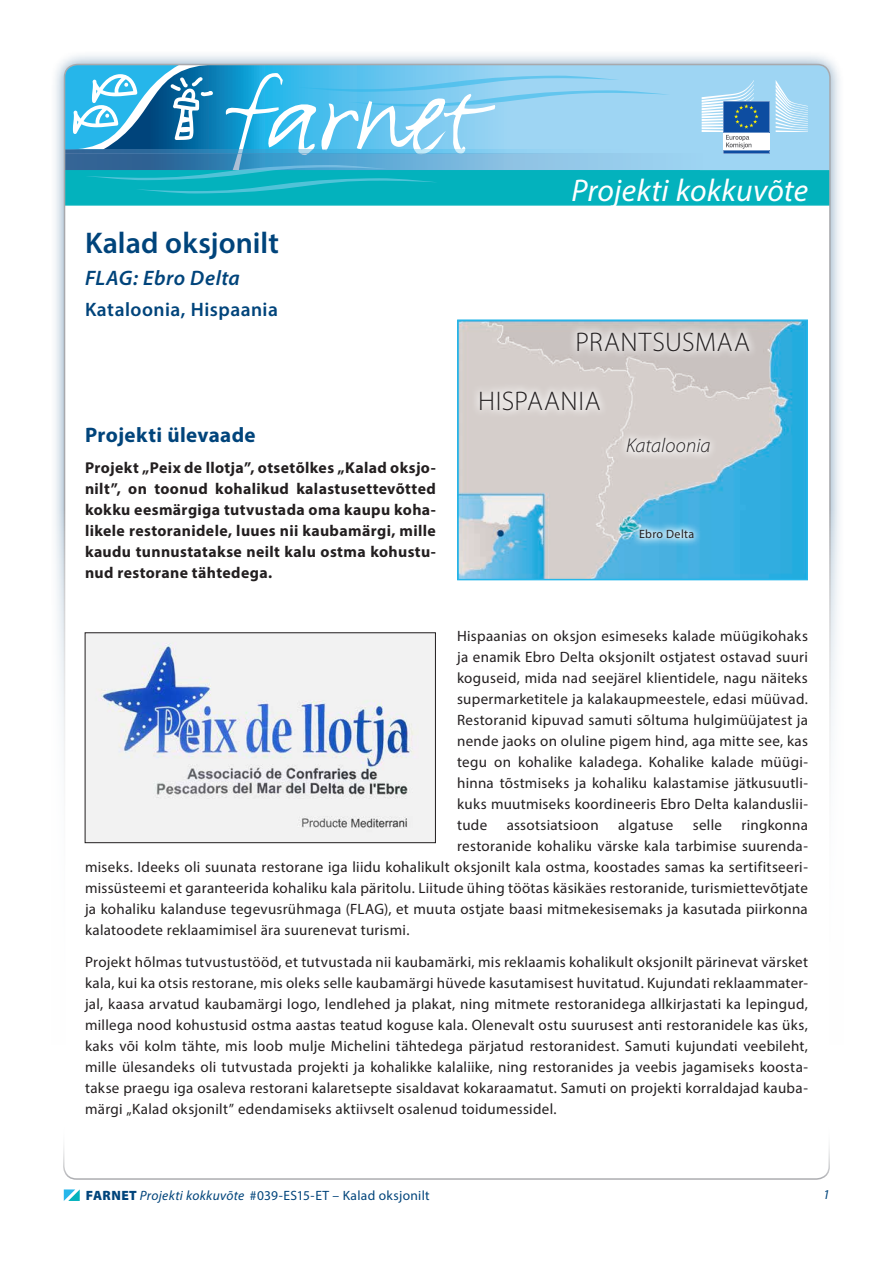
<style>
.page{position:relative;width:893px;height:1263px;background:#fff}
.page>*{position:absolute;margin:0;border:0;box-sizing:border-box;transform-origin:0 0}
.t1{font:italic 31.5px "Myriad Pro";letter-spacing:.01em;color:#fff}
.t2{font:600 30px "Myriad Pro";color:#00447b}
.t3{font:300 27px "Myriad Pro";letter-spacing:.025em;color:#231f20}
.t4{font:700 21px "Myriad Pro";letter-spacing:.02em;color:#00447b}
.t5{font:italic 600 21px "Myriad Pro";letter-spacing:.025em;color:#00447b}
.t6{font:italic 300 19.95px "Myriad Pro";letter-spacing:.005em;color:#231f20}
.t7{font:600 19.5px "Myriad Pro";letter-spacing:.02em;color:#00447b}
.t8{font:700 15.75px/21px "Myriad Pro";letter-spacing:.025em;color:#231f20;text-align:justify}
.t9{font:15px/21px "Myriad Pro";letter-spacing:.02em;color:#231f20;text-align:justify}
.t10{font:13.5px "Myriad Pro";letter-spacing:.025em;color:#00447b}
.t11{font:italic 13.5px "Myriad Pro";color:#00447b}
.t12{font:12px "Myriad Pro";letter-spacing:.03em;color:#231f20}
.s1{font-weight:900}
.s2{font-style:italic}
</style>
<div class="page">
<div style="left:49px;top:49px;width:796px;height:1166px;background:#00447b;opacity:.5"></div>
<div style="left:65px;top:65px;width:765px;height:1135px;background:#fff;border-radius:13px"></div>
<div style="left:670px;top:65px;width:160px;height:105px;background:#9ed5f3"></div>
<div style="left:65px;top:154px;width:638px;height:17px;background:#9cd3f1"></div>
<hr style="left:65px;top:150px;width:638px;height:4px;background:#9ed5f3">
<div style="left:65px;top:170px;width:765px;height:36px;background:#03b2bd;border:2px solid #03b2bd"></div>
<div style="left:0;top:510px;width:893px;height:753px;background:#fff"></div>
<svg style="left:65px;top:65px;width:605px;height:132px"></svg>
<svg style="left:63px;top:1146px;width:767px;height:34px"></svg>
<svg style="left:64px;top:1189px;width:16px;height:12px"></svg>
<svg style="left:776px;top:80px;width:32px;height:52px;background:#b8e0f6"></svg>
<svg style="left:702px;top:80px;width:67px;height:74px"></svg>
<img style="left:87px;top:634px;width:347px;height:207px">
<div style="left:85px;top:632px;width:351px;height:211px;border:1px solid #231f20"></div>
<img style="left:460px;top:322px;width:345px;height:255px">
<div style="left:457px;top:319px;width:351px;height:261px;border:2px solid #26b6ea"></div>
<svg style="left:631px;top:521px;width:72px;height:26px;background:#73c3e6"></svg>
<svg style="left:618px;top:429px;width:101px;height:32px;background:#ded9d7"></svg>
<svg style="left:471px;top:383px;width:137px;height:36px;background:#ded9d7"></svg>
<svg style="left:568px;top:323px;width:190px;height:37px;background:#d5d0ce"></svg>
<h2 class="t2" style="left:85px;top:223px;width:195px">Kalad oksjonilt</h2>
<h3 class="t5" style="left:85px;top:265px;width:156px">FLAG: Ebro Delta</h3>
<h3 class="t7" style="left:85px;top:297px;width:194px">Kataloonia, Hispaania</h3>
<h3 class="t4" style="left:85px;top:421px;width:172px">Projekti ülevaade</h3>
<p class="t8" style="left:85px;top:457px;width:352px">Projekt „Peix de llotja”, otsetõlkes „Kalad oksjo&shy;nilt”, on toonud kohalikud kalastusettevõtted kokku eesmärgiga tutvustada oma kaupu koha&shy;likele restoranidele, luues nii kaubamärgi, mille kaudu tunnustatakse neilt kalu ostma kohustu&shy;nud restorane tähtedega.</p>
<h1 class="t1" style="left:571px;top:171px;width:238px">Projekti kokkuvõte</h1>
<h3 class="t3" style="left:575px;top:326px;width:176px">PRANTSUSMAA</h3>
<h3 class="t3" style="left:478px;top:385px;width:124px">HISPAANIA</h3>
<h3 class="t6" style="left:626px;top:433px;width:86px">Kataloonia</h3>
<p class="t12" style="left:639px;top:527px;width:57px">Ebro Delta</p>
<p class="t9" style="left:457px;top:625px;width:352px">Hispaanias on oksjon esimeseks kalade müügikohaks ja enamik Ebro Delta oksjonilt ostjatest ostavad suuri koguseid, mida nad seejärel klientidele, nagu näiteks supermarketitele ja kalakaupmeestele, edasi müüvad.<br>Restoranid kipuvad samuti sõltuma hulgimüüjatest ja nende jaoks on oluline pigem hind, aga mitte see, kas tegu on kohalike kaladega. Kohalike kalade müügi&shy;hinna tõstmiseks ja kohaliku kalastamise jätkusuutli&shy;kuks muutmiseks koordineeris Ebro Delta kalanduslii&shy;tude</p>
<p class="t9" style="left:507px;top:814px;width:94px">assotsiatsioon</p>
<p class="t9" style="left:618px;top:814px;width:57px">algatuse</p>
<p class="t9" style="left:693px;top:814px;width:31px">selle</p>
<p class="t9" style="left:741px;top:814px;width:68px">ringkonna</p>
<p class="t9" style="left:457px;top:835px;width:352px">restoranide kohaliku värske kala tarbimise suurenda-</p>
<p class="t9" style="left:85px;top:856px;width:724px">miseks. Ideeks oli suunata restorane iga liidu kohalikult oksjonilt kala ostma, koostades samas ka sertifitseeri-</p>
<p class="t9" style="left:85px;top:877px;width:724px">missüsteemi et garanteerida kohaliku kala päritolu. Liitude ühing töötas käsikäes restoranide, turismiettevõtjate</p>
<p class="t9" style="left:85px;top:898px;width:724px">ja kohaliku kalanduse tegevusrühmaga (FLAG), et muuta ostjate baasi mitmekesisemaks ja kasutada piirkonna</p>
<p class="t9" style="left:85px;top:919px;width:326px">kalatoodete reklaamimisel ära suurenevat turismi.</p>
<p class="t9" style="left:85px;top:951px;width:724px">Projekt hõlmas tutvustustööd, et tutvustada nii kaubamärki, mis reklaamis kohalikult oksjonilt pärinevat värsket kala, kui ka otsis restorane, mis oleks selle kaubamärgi hüvede kasutamisest huvitatud. Kujundati reklaammater&shy;jal, kaasa arvatud kaubamärgi logo, lendlehed ja plakat, ning mitmete restoranidega allkirjastati ka lepingud, millega nood kohustusid ostma aastas teatud koguse kala. Olenevalt ostu suurusest anti restoranidele kas üks, kaks või kolm tähte, mis loob mulje Michelini tähtedega pärjatud restoranidest. Samuti kujundati veebileht, mille ülesandeks oli tutvustada projekti ja kohalikke kalaliike, ning restoranides ja veebis jagamiseks koosta&shy;takse praegu iga osaleva restorani kalaretsepte sisaldavat kokaraamatut. Samuti on projekti korraldajad kauba&shy;märgi „Kalad oksjonilt” edendamiseks aktiivselt osalenud toidumessidel.</p>
<p class="t10" style="left:86px;top:1187px;width:345px"><span class="s1">FARNET</span> <span class="s2">Projekti kokkuvõte</span> #039-ES15-ET – Kalad oksjonilt</p>
<p class="t11" style="left:823px;top:1186px;width:8px">1</p>
</div>
